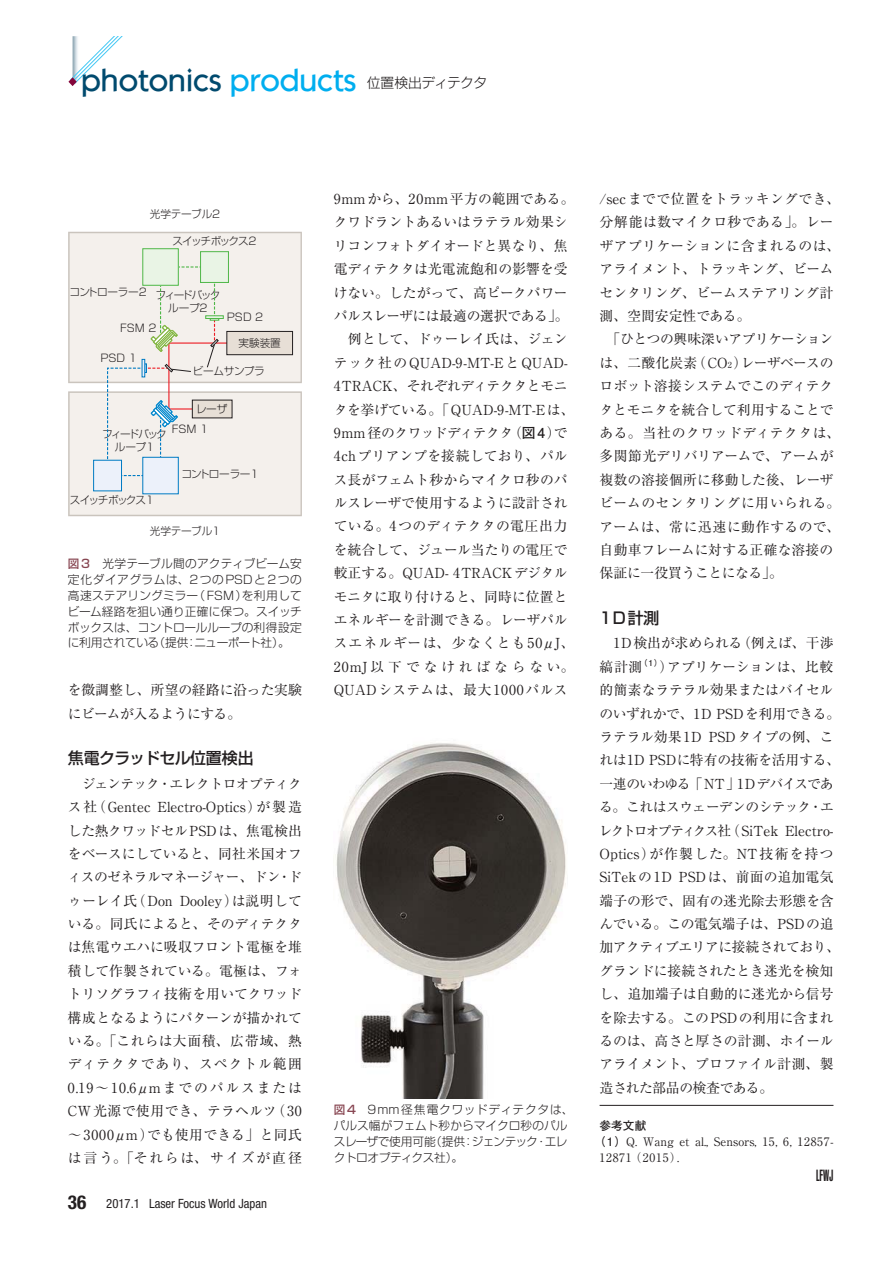
<style>
.page{position:relative;width:893px;height:1263px;background:#fff}
.page>*{position:absolute;margin:0;border:0;box-sizing:border-box;transform-origin:0 0}
.t1{font:500 31.95px "Itc Kabel";color:#004a6e}
.t2{font:15.9px "Shin Go Pr 6 N Medium 90 msp RKSJ H";letter-spacing:-.04em;color:#231f20}
.t3{font:15.9px "Shin Go Pr 6 N Medium 90 msp RKSJ H";letter-spacing:-.02em;color:#231f20}
.t4{font:900 extra-condensed 15.9px "Helvetica";color:#231f20;scale:.8 1}
.t5{font:13.8px/23.4px "Ryumin Pr 6 N Reg 90 msp RKSJ H";color:#231f20}
.t6{font:13.8px/23.4px "Ryumin Pr 6 N Reg 90 msp RKSJ H";letter-spacing:-.035em;color:#231f20}
.t7{font:13.8px "Ryumin Pr 6 N Reg 90 msp RKSJ H";letter-spacing:.03em;color:#231f20}
.t8{font:13.8px "Ryumin Pr 6 N Reg 90 msp RKSJ H";letter-spacing:.035em;color:#231f20}
.t9{font:13.8px "Ryumin Pr 6 N Reg 90 msp RKSJ H";letter-spacing:-.025em;color:#231f20}
.t10{font:13.8px "Ryumin Pr 6 N Reg 90 msp RKSJ H";letter-spacing:.02em;color:#231f20}
.t11{font:13.8px "Ryumin Pr 6 N Reg 90 msp RKSJ H";letter-spacing:-.04em;color:#231f20}
.t12{font:13.8px "Shin Go Pr 6 N Light 90 msp RKSJ H";letter-spacing:-.04em;color:#231f20}
.t13{font:condensed 12.75px "Helvetica Neue";color:#231f20}
.t14{font:11.7px/15.9px "Shin Go Pr 6 N Light 90 msp RKSJ H";color:#231f20;text-align:justify}
.t15{font:11.7px/15.9px "Ryumin Pr 6 N Reg 90 msp RKSJ H";letter-spacing:.06em;color:#231f20}
.t16{font:11.7px "Futo Go B101 Pr 6 N Bold 90 msp RKSJ H";color:#231f20}
.t17{font:10.65px "Shin Go Pr 6 N Light 90 msp RKSJ H";letter-spacing:-.035em;color:#231f20}
.t18{font:10.65px/13px "Shin Go Pr 6 N Light 90 msp RKSJ H";letter-spacing:-.12em;color:#231f20;text-align:center}
.t19{font:10.65px "Shin Go Pr 6 N Light 90 msp RKSJ H";letter-spacing:-.105em;color:#231f20}
.s1{color:#00aeef}
.s2{font-family:"Shin Go Pr 6 N Medium 90 msp RKSJ H";color:#874551}
.s3{font-weight:700;font-size:19.2px}
.s4{font-family:"Futo Go B101 Pr 6 N Bold 90 msp RKSJ H"}
.s5{font-size:8.25px}
</style>
<div class="page">
<svg style="left:70px;top:36px;width:53px;height:49px"></svg>
<hr style="left:599px;top:1105px;width:234px;height:1px;background:#231f20">
<svg style="left:68px;top:232px;width:234px;height:284px;background:#ecebe6"></svg>
<img style="left:336px;top:743px;width:230px;height:355px">
<h1 class="t1" style="left:64px;top:68px;width:294px"><sup>.</sup>photonics <span class="s1">products</span></h1>
<p class="t12" style="left:367px;top:77px;width:122px">位置検出ディテクタ</p>
<p class="t17" style="left:150px;top:210px;width:72px">光学テーブル2</p>
<p class="t19" style="left:172px;top:237px;width:86px">スイッチボックス2</p>
<p class="t17" style="left:69px;top:288px;width:79px">コントローラー2</p>
<p class="t18" style="left:155px;top:290px;width:66px">フィードバックループ2</p>
<p class="t17" style="left:227px;top:313px;width:38px">PSD 2</p>
<p class="t17" style="left:120px;top:324px;width:38px">FSM 2</p>
<p class="t17" style="left:100px;top:354px;width:38px">PSD 1</p>
<p class="t17" style="left:238px;top:339px;width:44px">実験装置</p>
<p class="t17" style="left:193px;top:367px;width:74px">ビームサンプラ</p>
<p class="t17" style="left:196px;top:405px;width:33px">レーザ</p>
<p class="t17" style="left:172px;top:425px;width:38px">FSM 1</p>
<p class="t18" style="left:102px;top:429px;width:66px">フィードバックループ1</p>
<p class="t19" style="left:70px;top:496px;width:86px">スイッチボックス1</p>
<p class="t17" style="left:181px;top:470px;width:79px">コントローラー1</p>
<p class="t17" style="left:150px;top:527px;width:72px">光学テーブル1</p>
<p class="t14" style="left:68px;top:557px;width:235px"><span class="s2">図3</span>　光学テーブル間のアクティブビーム安定化ダイアグラムは、2つのPSDと2つの高速ステアリングミラー（FSM）を利用してビーム経路を狙い通り正確に保つ。スイッチボックスは、コントロールループの利得設定に利用されている（提供：ニューポート社）。</p>
<p class="t6" style="left:68px;top:680px;width:235px">を微調整し、所望の経路に沿った実験にビームが入るようにする。</p>
<p class="t2" style="left:68px;top:752px;width:187px">焦電クラッドセル位置検出</p>
<p class="t5" style="left:68px;top:774px;width:235px;text-align:justify">　ジェンテック・エレクトロオプティクス社（Gentec Electro-Optics）が製造した熱クワッドセルPSDは、焦電検出をベースにしていると、同社米国オフィスのゼネラルマネージャー、ドン・ドゥーレイ氏（Don Dooley）は説明している。同氏によると、そのディテクタは焦電ウエハに吸収フロント電極を堆積して作製されている。電極は、フォトリソグラフィ技術を用いてクワッド構成となるようにパターンが描かれている。「これらは大面積、広帯域、熱ディテクタであり、スペクトル範囲0.19～10.6μmまでのパルスまたはCW光源で使用でき、テラヘルツ（30～3000μm）でも使用できる」と同氏は言う。「それらは、サイズが直径</p>
<p class="t13" style="left:68px;top:1199px;width:201px"><span class="s3">36</span> 2017.1 Laser Focus World Japan</p>
<p class="t5" style="left:334px;top:189px;width:242px">9mmから、20mm平方の範囲である。クワドラントあるいはラテラル効果シリコンフォトダイオードと異なり、焦電ディテクタは光電流飽和の影響を受けない。したがって、高ピークパワーパルスレーザには最適の選択である」。　例として、ドゥーレイ氏は、ジェンテック社のQUAD-9-MT-EとQUAD-<br>4TRACK、それぞれディテクタとモニタを挙げている。「QUAD-9-MT-Eは、<br>9mm径のクワッドディテクタ（<span class="s4">図4</span>）で<br>4chプリアンプを接続しており、パルス長がフェムト秒からマイクロ秒のパルスレーザで使用するように設計されている。4つのディテクタの電圧出力を統合して、ジュール当たりの電圧で較正する。QUAD- 4TRACKデジタルモニタに取り付けると、同時に位置とエネルギーを計測できる。レーザパルスエネルギーは、少なくとも50μJ、<br>20mJ以下でなければならない。<br>QUADシステムは、最大1000パルス</p>
<p class="t7" style="left:599px;top:194px;width:242px">/secまでで位置をトラッキングでき、</p>
<p class="t5" style="left:599px;top:212px;width:235px">分解能は数マイクロ秒である」。レー</p>
<p class="t8" style="left:599px;top:240px;width:242px">ザアプリケーションに含まれるのは、</p>
<p class="t5" style="left:599px;top:259px;width:235px">アライメント、トラッキング、ビーム</p>
<p class="t5" style="left:599px;top:282px;width:235px">センタリング、ビームステアリング計</p>
<p class="t5" style="left:599px;top:306px;width:152px">測、空間安定性である。</p>
<p class="t6" style="left:606px;top:329px;width:228px">「ひとつの興味深いアプリケーション</p>
<p class="t9" style="left:599px;top:357px;width:235px">は、二酸化炭素（CO<span class="s5">2</span> ）レーザベースの</p>
<p class="t5" style="left:599px;top:376px;width:235px">ロボット溶接システムでこのディテク</p>
<p class="t5" style="left:599px;top:400px;width:235px">タとモニタを統合して利用することで</p>
<p class="t8" style="left:599px;top:428px;width:242px">ある。当社のクワッドディテクタは、</p>
<p class="t5" style="left:599px;top:446px;width:235px">多関節光デリバリアームで、アームが</p>
<p class="t5" style="left:599px;top:470px;width:235px">複数の溶接個所に移動した後、レーザ</p>
<p class="t7" style="left:599px;top:498px;width:242px">ビームのセンタリングに用いられる。</p>
<p class="t10" style="left:599px;top:521px;width:242px">アームは、常に迅速に動作するので、</p>
<p class="t5" style="left:599px;top:540px;width:235px">自動車フレームに対する正確な溶接の</p>
<p class="t11" style="left:599px;top:568px;width:185px">保証に一役買うことになる」。</p>
<p class="t3" style="left:599px;top:612px;width:61px">1D計測</p>
<p class="t5" style="left:599px;top:633px;width:243px">　1D検出が求められる（例えば、干渉縞計測<sup>（1）</sup>）アプリケーションは、比較的簡素なラテラル効果またはバイセルのいずれかで、1D PSDを利用できる。ラテラル効果1D PSDタイプの例、これは1D PSDに特有の技術を活用する、一連のいわゆる「 NT 」1D デバイスである。これはスウェーデンのシテック・エレクトロオプティクス社（SiTek Electro-<br>Optics）が作製した。NT技術を持つ<br>SiTekの1D PSDは、前面の追加電気端子の形で、固有の迷光除去形態を含んでいる。この電気端子は、PSDの追加アクティブエリアに接続されており、グランドに接続されたとき迷光を検知し、追加端子は自動的に迷光から信号を除去する。このPSDの利用に含まれるのは、高さと厚さの計測、ホイールアライメント、プロファイル計測、製造された部品の検査である。</p>
<p class="t14" style="left:334px;top:1103px;width:241px;text-align:left"><span class="s2">図4</span>　9mm径焦電クワッドディテクタは、パルス幅がフェムト秒からマイクロ秒のパルスレーザで使用可能（提供：ジェンテック・エレクトロオプティクス社）。</p>
<p class="t16" style="left:599px;top:1121px;width:48px">参考文献</p>
<p class="t15" style="left:599px;top:1135px;width:235px;text-indent:-6px"><span class="s4">（1）</span>Q. Wang et al., Sensors, 15, 6, 12857-<br>12871 （2015）.</p>
<p class="t4" style="left:816px;top:1170px;width:23px">LFWJ</p>
</div>
